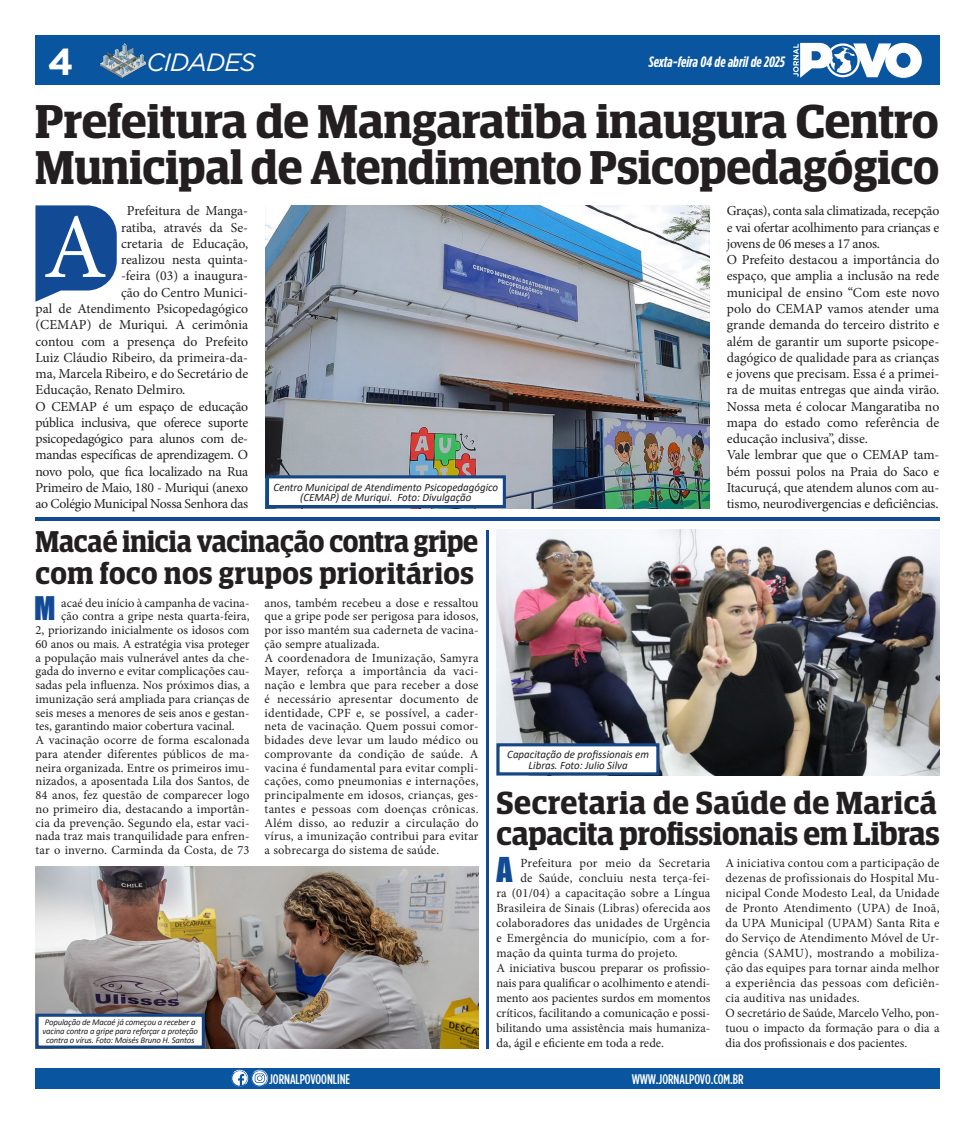
<style>
.page{position:relative;width:975px;height:1124px;background:#fff}
.page>*{position:absolute;margin:0;border:0;box-sizing:border-box;transform-origin:0 0}
.t1{font:92.12px "Minion Pro";color:#fff}
.t2{font:600 47.5px/46.2px "Guardian Egyptian Display";letter-spacing:-.005em;color:#231f20}
.t3{font:700 37.5px "Gotham";color:#fff}
.t4{font:600 32px/31px "Guardian Egyptian Display";color:#231f20}
.t5{font:31.5px "Impact";color:#124a96}
.t6{font:600 30.12px/32.5px "Guardian Egyptian Display";letter-spacing:.005em;color:#231f20;scale:.95 1}
.t7{font:29.88px "Impact";color:#124a96}
.t8{font:italic 25px "Gotham";letter-spacing:-.04em;color:#fff}
.t9{font:italic 700 15px "Gotham Cond";color:#fff}
.t10{font:500 13.88px "Gotham Cond";color:#fff}
.t11{font:13.75px/16.2px "Minion Pro";letter-spacing:-.005em;color:#231f20;text-align:justify}
.t12{font:12.5px/13.8px "Minion Pro";letter-spacing:.005em;color:#231f20;text-align:justify}
.t13{font:italic 11.25px/10px "Calibri";color:#231f20;text-align:center}
.t14{font:italic 8.75px/8.8px "Calibri";letter-spacing:-.02em;color:#231f20;text-align:center}
</style>
<div class="page">
<div style="left:35px;top:1067px;width:904px;height:21px;background:#0a559f"></div>
<div style="left:35px;top:35px;width:904px;height:50px;background:#0a559f"></div>
<svg style="left:793px;top:42px;width:128px;height:36px"></svg>
<svg style="left:231px;top:1069px;width:38px;height:17px"></svg>
<img style="left:100px;top:43px;width:45px;height:35px">
<img style="left:35px;top:866px;width:443px;height:182px">
<hr style="left:35px;top:517px;width:904px;height:4px;background:#124a96">
<img style="left:266px;top:205px;width:443px;height:303px">
<div style="left:266px;top:475px;width:240px;height:33px;background:#fff;border:3px solid #174685"></div>
<img style="left:496px;top:529px;width:443px;height:246px">
<div style="left:35px;top:1013px;width:170px;height:35px;background:#fff;border:3px solid #174685"></div>
<div style="left:496px;top:743px;width:163px;height:32px;background:#fff;border:3px solid #174685"></div>
<hr style="left:486px;top:529px;width:2px;height:519px;background:#124a96">
<svg style="left:35px;top:205px;width:82px;height:97px;background:#3867a6"></svg>
<h3 class="t3" style="left:48px;top:37px;width:27px">4</h3>
<h3 class="t8" style="left:147px;top:47px;width:111px">CIDADES</h3>
<p class="t9" style="left:649px;top:53px;width:137px">Sexta-feira 04 de abril de 2025</p>
<p class="t2" style="left:35px;top:98px;width:905px">Prefeitura de Mangaratiba inaugura Centro<br>Municipal de Atendimento Psicopedagógico</p>
<p class="t1" style="left:43px;top:186px;width:65px">A</p>
<p class="t11" style="left:726px;top:203px;width:214px">Graças), conta sala climatizada, recepção e vai ofertar acolhimento para crianças e jovens de 06 meses a 17 anos.</p>
<p class="t11" style="left:726px;top:252px;width:214px">O Prefeito destacou a importância do espaço, que amplia a inclusão na rede municipal de ensino “Com este novo polo do CEMAP vamos atender uma grande demanda do terceiro distrito e além de garantir um suporte psicope&shy;dagógico de qualidade para as crianças e jovens que precisam. Essa é a primei&shy;ra de muitas entregas que ainda virão.<br>Nossa meta é colocar Mangaratiba no mapa do estado como referência de educação inclusiva”, disse.</p>
<p class="t11" style="left:726px;top:447px;width:214px">Vale lembrar que que o CEMAP tam&shy;bém possui polos na Praia do Saco e Itacuruçá, que atendem alunos com au&shy;tismo, neurodivergencias e deficiências.</p>
<p class="t11" style="left:127px;top:203px;width:123px">Prefeitura de Manga-</p>
<p class="t11" style="left:121px;top:219px;width:129px">ratiba, através da Se-</p>
<p class="t11" style="left:121px;top:235px;width:129px">cretaria de Educação,</p>
<p class="t11" style="left:121px;top:252px;width:129px">realizou nesta quinta-</p>
<p class="t11" style="left:121px;top:268px;width:129px">-feira (03) a inaugura-</p>
<p class="t11" style="left:121px;top:284px;width:129px">ção do Centro Munici-</p>
<p class="t11" style="left:35px;top:300px;width:214px">pal de Atendimento Psicopedagógico</p>
<p class="t11" style="left:35px;top:317px;width:214px">(CEMAP) de Muriqui. A cerimônia</p>
<p class="t11" style="left:35px;top:333px;width:214px">contou com a presença do Prefeito</p>
<p class="t11" style="left:35px;top:349px;width:214px">Luiz Cláudio Ribeiro, da primeira-da-</p>
<p class="t11" style="left:35px;top:365px;width:214px">ma, Marcela Ribeiro, e do Secretário de</p>
<p class="t11" style="left:35px;top:382px;width:151px">Educação, Renato Delmiro.</p>
<p class="t11" style="left:35px;top:398px;width:214px">O CEMAP é um espaço de educação pública inclusiva, que oferece suporte psicopedagógico para alunos com de&shy;mandas específicas de aprendizagem. O novo polo, que fica localizado na Rua Primeiro de Maio, 180 - Muriqui (anexo ao Colégio Municipal Nossa Senhora das</p>
<p class="t13" style="left:273px;top:481px;width:226px">Centro Municipal de Atendimento Psicopedagógico (CEMAP) de Muriqui. Foto: Divulgação</p>
<p class="t6" style="left:35px;top:525px;width:467px">Macaé inicia vacinação contra gripe com foco nos grupos prioritários</p>
<p class="t7" style="left:34px;top:585px;width:23px">M</p>
<p class="t12" style="left:61px;top:595px;width:190px">acaé deu início à campanha de vacina-</p>
<p class="t12" style="left:61px;top:609px;width:190px">ção contra a gripe nesta quarta-feira,</p>
<p class="t12" style="left:35px;top:623px;width:215px">2, priorizando inicialmente os idosos com</p>
<p class="t12" style="left:35px;top:637px;width:215px">60 anos ou mais. A estratégia visa proteger</p>
<p class="t12" style="left:35px;top:650px;width:215px">a população mais vulnerável antes da che-</p>
<p class="t12" style="left:35px;top:664px;width:215px">gada do inverno e evitar complicações cau-</p>
<p class="t12" style="left:35px;top:678px;width:215px">sadas pela influenza. Nos próximos dias, a</p>
<p class="t12" style="left:35px;top:692px;width:215px">imunização será ampliada para crianças de</p>
<p class="t12" style="left:35px;top:705px;width:215px">seis meses a menores de seis anos e gestan-</p>
<p class="t12" style="left:35px;top:719px;width:201px">tes, garantindo maior cobertura vacinal.</p>
<p class="t12" style="left:35px;top:733px;width:215px">A vacinação ocorre de forma escalonada para atender diferentes públicos de ma&shy;neira organizada. Entre os primeiros imu&shy;nizados, a aposentada Lila dos Santos, de 84 anos, fez questão de comparecer logo no primeiro dia, destacando a importân&shy;cia da prevenção. Segundo ela, estar vaci&shy;nada traz mais tranquilidade para enfren&shy;tar o inverno. Carminda da Costa, de 73</p>
<p class="t12" style="left:264px;top:595px;width:215px">anos, também recebeu a dose e ressaltou que a gripe pode ser perigosa para idosos, por isso mantém sua caderneta de vacina&shy;ção sempre atualizada.</p>
<p class="t12" style="left:264px;top:650px;width:215px">A coordenadora de Imunização, Samyra Mayer, reforça a importância da vaci&shy;nação e lembra que para receber a dose é necessário apresentar documento de identidade, CPF e, se possível, a cader&shy;neta de vacinação. Quem possui comor&shy;bidades deve levar um laudo médico ou comprovante da condição de saúde. A vacina é fundamental para evitar compli&shy;cações, como pneumonias e internações, principalmente em idosos, crianças, ges&shy;tantes e pessoas com doenças crônicas.<br>Além disso, ao reduzir a circulação do vírus, a imunização contribui para evitar a sobrecarga do sistema de saúde.</p>
<p class="t14" style="left:43px;top:1017px;width:157px">População de Macaé já começou a receber a vacina contra a gripe para reforçar a proteção contra o vírus. Foto: Moisés Bruno H. Santos</p>
<p class="t13" style="left:507px;top:748px;width:143px;line-height:11.2px">Capacitação de profissionais em<br>Libras. Foto: Julio Silva</p>
<p class="t4" style="left:496px;top:787px;width:445px">Secretaria de Saúde de Maricá capacita profissionais em Libras</p>
<p class="t5" style="left:496px;top:845px;width:17px">A</p>
<p class="t12" style="left:520px;top:856px;width:191px">Prefeitura por meio da Secretaria</p>
<p class="t12" style="left:520px;top:871px;width:191px">de Saúde, concluiu nesta terça-fei-</p>
<p class="t12" style="left:496px;top:886px;width:215px">ra (01/04) a capacitação sobre a Língua</p>
<p class="t12" style="left:496px;top:901px;width:215px">Brasileira de Sinais (Libras) oferecida aos</p>
<p class="t12" style="left:496px;top:916px;width:215px">colaboradores das unidades de Urgência</p>
<p class="t12" style="left:496px;top:931px;width:215px">e Emergência do município, com a for-</p>
<p class="t12" style="left:496px;top:946px;width:183px">mação da quinta turma do projeto.</p>
<p class="t12" style="left:496px;top:960px;width:215px;line-height:15px">A iniciativa buscou preparar os profissio&shy;nais para qualificar o acolhimento e atendi&shy;mento aos pacientes surdos em momentos críticos, facilitando a comunicação e possi&shy;bilitando uma assistência mais humaniza&shy;da, ágil e eficiente em toda a rede.</p>
<p class="t12" style="left:725px;top:855px;width:215px;line-height:15px">A iniciativa contou com a participação de dezenas de profissionais do Hospital Mu&shy;nicipal Conde Modesto Leal, da Unidade de Pronto Atendimento (UPA) de Inoã, da UPA Municipal (UPAM) Santa Rita e do Serviço de Atendimento Móvel de Ur&shy;gência (SAMU), mostrando a mobiliza&shy;ção das equipes para tornar ainda melhor a experiência das pessoas com deficiên&shy;cia auditiva nas unidades.</p>
<p class="t12" style="left:725px;top:1005px;width:215px;line-height:15px">O secretário de Saúde, Marcelo Velho, pon&shy;tuou o impacto da formação para o dia a dia dos profissionais e dos pacientes.</p>
<p class="t10" style="left:269px;top:1070px;width:83px">JORNALPOVOONLINE</p>
<p class="t10" style="left:631px;top:1070px;width:113px">WWW.JORNALPOVO.COM.BR</p>
</div>
